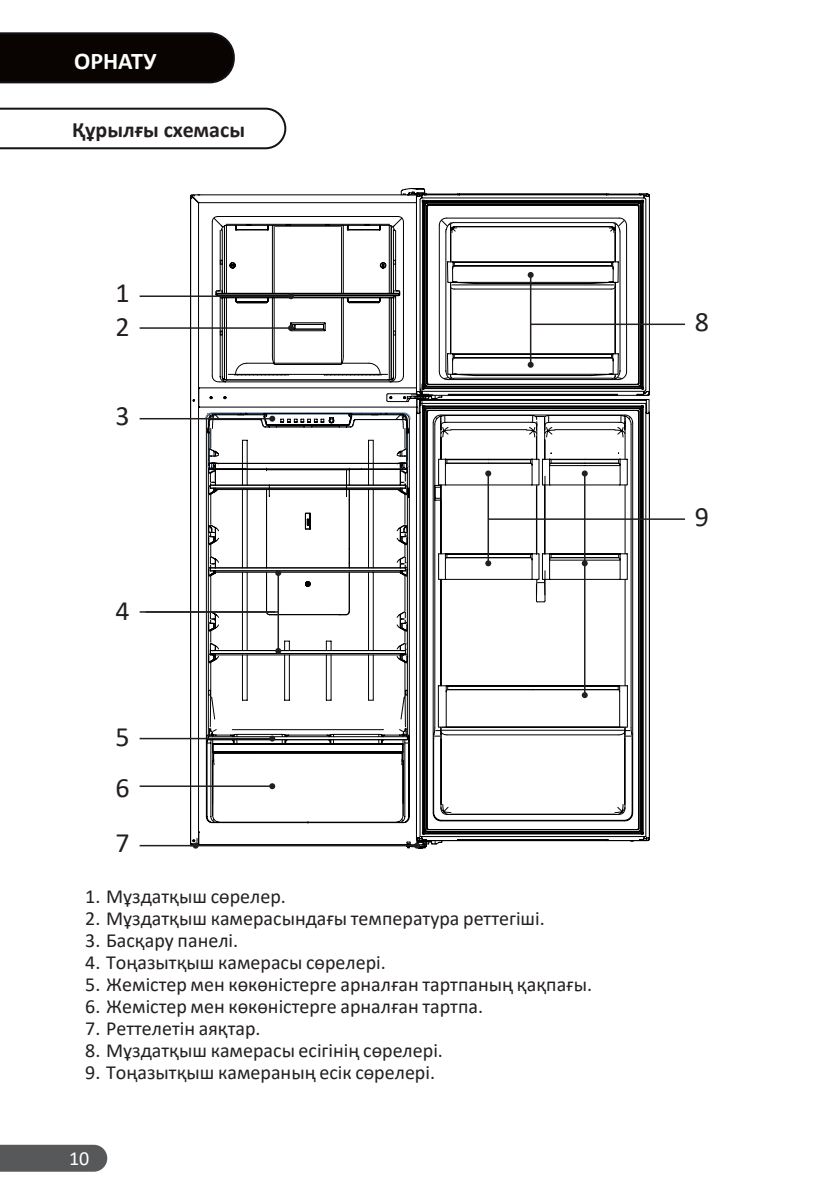
<style>
.page{position:relative;width:840px;height:1191px;background:#fff}
.page>*{position:absolute;margin:0;border:0;box-sizing:border-box;transform-origin:0 0}
.Цифры_на_схемах{font:28px "Calibri";color:#231f20}
.Заголовок_раздела{font:700 24px "Calibri";color:#fff}
.Подзаголовок{font:700 22px "Calibri";color:#231f20}
.t1{font:20px "Calibri";color:#231f20}
.t2{font:20px "Calibri";color:#fff}
</style>
<div class="page">
<div style="left:0;top:1144px;width:107px;height:27px;background:#57585a"></div>
<svg style="left:0;top:32px;width:235px;height:51px"></svg>
<svg style="left:0;top:108px;width:286px;height:41px"></svg>
<svg style="left:191px;top:194px;width:458px;height:654px"></svg>
<hr style="left:529px;top:275px;width:2px;height:90px;background:#231f20">
<svg style="left:527px;top:272px;width:6px;height:6px"></svg>
<svg style="left:527px;top:362px;width:6px;height:6px"></svg>
<hr style="left:487px;top:473px;width:1px;height:90px;background:#231f20">
<svg style="left:485px;top:470px;width:6px;height:6px"></svg>
<svg style="left:485px;top:560px;width:6px;height:6px"></svg>
<hr style="left:583px;top:473px;width:2px;height:90px;background:#231f20">
<svg style="left:581px;top:470px;width:6px;height:6px"></svg>
<svg style="left:581px;top:560px;width:6px;height:6px"></svg>
<hr style="left:583px;top:560px;width:2px;height:135px;background:#231f20">
<svg style="left:581px;top:692px;width:6px;height:6px"></svg>
<hr style="left:530px;top:323px;width:154px;height:2px;background:#231f20">
<hr style="left:139px;top:295px;width:152px;height:2px;background:#231f20">
<svg style="left:288px;top:293px;width:6px;height:6px"></svg>
<hr style="left:139px;top:327px;width:152px;height:2px;background:#231f20">
<svg style="left:288px;top:325px;width:6px;height:6px"></svg>
<hr style="left:139px;top:418px;width:133px;height:1px;background:#231f20">
<svg style="left:205px;top:412px;width:205px;height:85px"></svg>
<hr style="left:139px;top:738px;width:133px;height:1px;background:#231f20">
<svg style="left:269px;top:735px;width:6px;height:6px"></svg>
<hr style="left:139px;top:785px;width:133px;height:2px;background:#231f20">
<svg style="left:269px;top:783px;width:6px;height:6px"></svg>
<hr style="left:139px;top:845px;width:56px;height:1px;background:#231f20">
<svg style="left:192px;top:842px;width:6px;height:6px"></svg>
<hr style="left:190px;top:845px;width:227px;height:1px;background:#231f20">
<svg style="left:414px;top:842px;width:6px;height:6px"></svg>
<hr style="left:145px;top:611px;width:133px;height:1px;background:#231f20">
<hr style="left:139px;top:611px;width:136px;height:1px;background:#231f20">
<hr style="left:277px;top:573px;width:2px;height:78px;background:#231f20">
<svg style="left:275px;top:570px;width:6px;height:6px"></svg>
<svg style="left:275px;top:648px;width:6px;height:6px"></svg>
<hr style="left:488px;top:518px;width:196px;height:2px;background:#231f20">
<p class="Заголовок_раздела" style="left:74px;top:44px;width:84px">ОРНАТУ</p>
<p class="Подзаголовок" style="left:72px;top:114px;width:174px">Құрылғы схемасы</p>
<p class="Цифры_на_схемах" style="left:115px;top:273px;width:16px">1</p>
<p class="Цифры_на_схемах" style="left:115px;top:307px;width:16px">2</p>
<p class="Цифры_на_схемах" style="left:115px;top:396px;width:16px">3</p>
<p class="Цифры_на_схемах" style="left:115px;top:591px;width:16px">4</p>
<p class="Цифры_на_схемах" style="left:115px;top:717px;width:16px">5</p>
<p class="Цифры_на_схемах" style="left:115px;top:768px;width:16px">6</p>
<p class="Цифры_на_схемах" style="left:115px;top:823px;width:16px">7</p>
<p class="t1" style="left:85px;top:882px;width:202px">1. Мұздатқыш сөрелер.</p>
<p class="t1" style="left:85px;top:904px;width:461px">2. Мұздатқыш камерасындағы температура реттегіші.</p>
<p class="t1" style="left:85px;top:926px;width:154px">3. Басқару панелі.</p>
<p class="t1" style="left:85px;top:948px;width:302px">4. Тоңазытқыш камерасы сөрелері.</p>
<p class="t1" style="left:85px;top:970px;width:508px">5. Жемістер мен көкөністерге арналған тартпаның қақпағы.</p>
<p class="t1" style="left:85px;top:992px;width:399px">6. Жемістер мен көкөністерге арналған тартпа.</p>
<p class="t1" style="left:85px;top:1014px;width:177px">7. Реттелетін аяқтар.</p>
<p class="t1" style="left:85px;top:1036px;width:359px">8. Мұздатқыш камерасы есігінің сөрелері.</p>
<p class="t1" style="left:85px;top:1058px;width:351px">9. Тоңазытқыш камераның есік сөрелері.</p>
<p class="t2" style="left:69px;top:1144px;width:22px">10</p>
<p class="Цифры_на_схемах" style="left:694px;top:302px;width:16px">8</p>
<p class="Цифры_на_схемах" style="left:694px;top:497px;width:16px">9</p>
</div>
